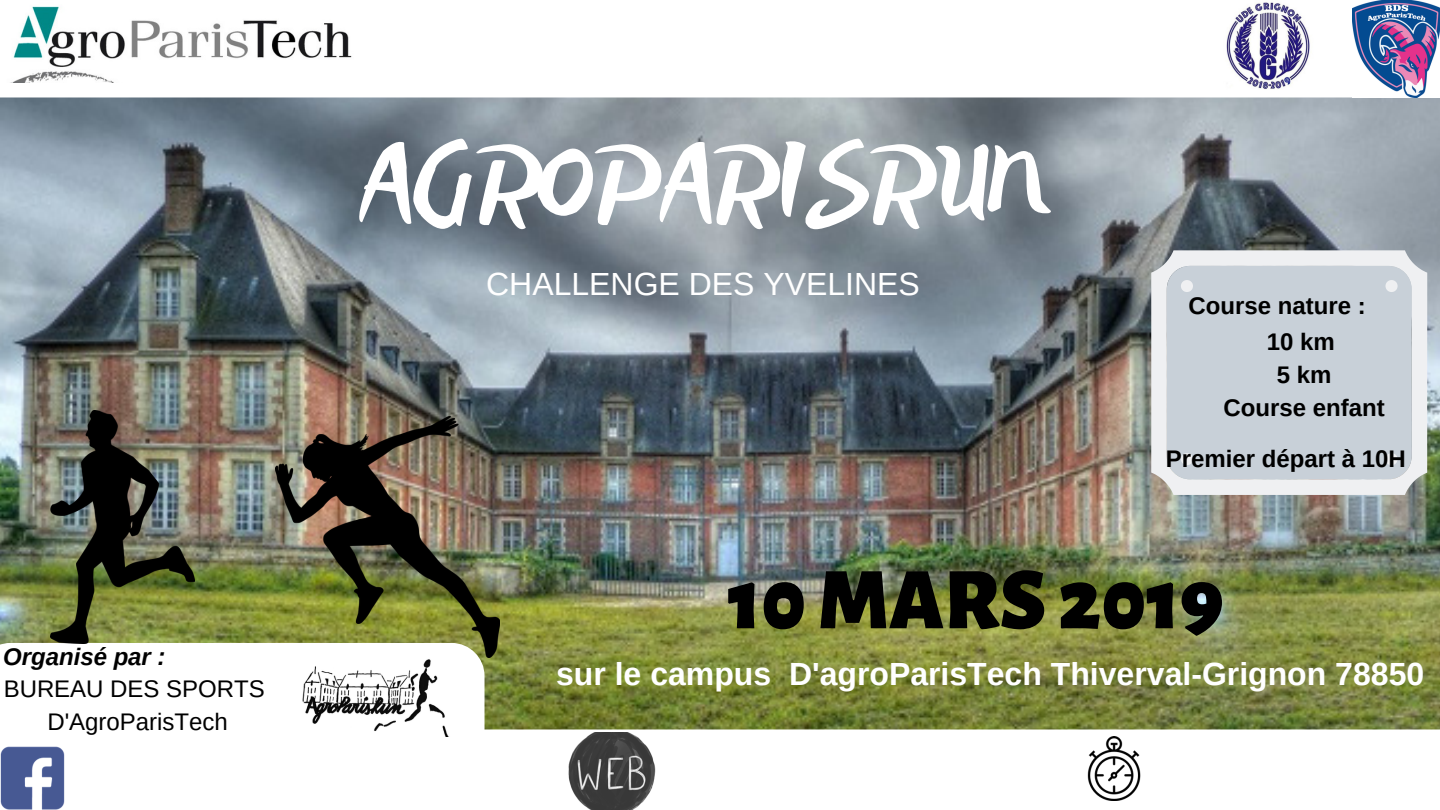
<style>
.page{position:relative;width:1440px;height:810px;background:#fff}
.page>*{position:absolute;margin:0;border:0;box-sizing:border-box;transform-origin:0 0}
.t1{font:104px "Beach Resort";color:#fff}
.t2{font:900 88px "Alegreya Sans SC";color:#000}
.t3{font:700 32px "Arimo";color:#fff}
.t4{font:32px "Arimo";color:#fff}
.t5{font:700 24px/33px "Arimo";color:#000;text-align:center}
.t6{font:24px/33px "Arimo";color:#000;text-align:center}
.t7{font:italic 700 24px "Arimo";color:#000}
</style>
<div class="page">
<img style="left:0;top:98px;width:1440px;height:631px">
<svg style="left:0;top:643px;width:485px;height:94px"></svg>
<svg style="left:451px;top:729px;width:989px;height:8px"></svg>
<img style="left:301px;top:658px;width:150px;height:78px">
<svg style="left:0;top:7px;width:1353px;height:91px"></svg>
<img style="left:0;top:6px;width:376px;height:76px">
<img style="left:1353px;top:0;width:87px;height:98px">
<img style="left:566px;top:732px;width:90px;height:78px">
<img style="left:0;top:729px;width:81px;height:81px">
<img style="left:1223px;top:2px;width:90px;height:88px">
<img style="left:276px;top:417px;width:223px;height:241px">
<img style="left:50px;top:411px;width:144px;height:232px">
<img style="left:1082px;top:736px;width:64px;height:65px">
<svg style="left:1151px;top:250px;width:276px;height:245px;fill:#c8d0d8"></svg>
<p class="t7" style="left:3px;top:644px;width:164px">Organisé par :</p>
<p class="t6" style="left:4px;top:672px;width:263px">BUREAU DES SPORTS<br>D'AgroParisTech</p>
<h1 class="t1" style="left:362px;top:124px;width:693px">AGROPARISRUN</h1>
<h3 class="t4" style="left:486px;top:266px;width:435px">CHALLENGE DES YVELINES</h3>
<p class="t5" style="left:1189px;top:290px;width:179px">Course nature :</p>
<p class="t5" style="left:1224px;top:326px;width:163px">10 km<br>5 km<br>Course enfant</p>
<p class="t5" style="left:1166px;top:443px;width:241px">Premier départ à 10H</p>
<h2 class="t2" style="left:728px;top:549px;width:497px">10 MARS 2019</h2>
<h3 class="t3" style="left:556px;top:656px;width:870px">sur le campus D'agroParisTech Thiverval-Grignon 78850</h3>
</div>
